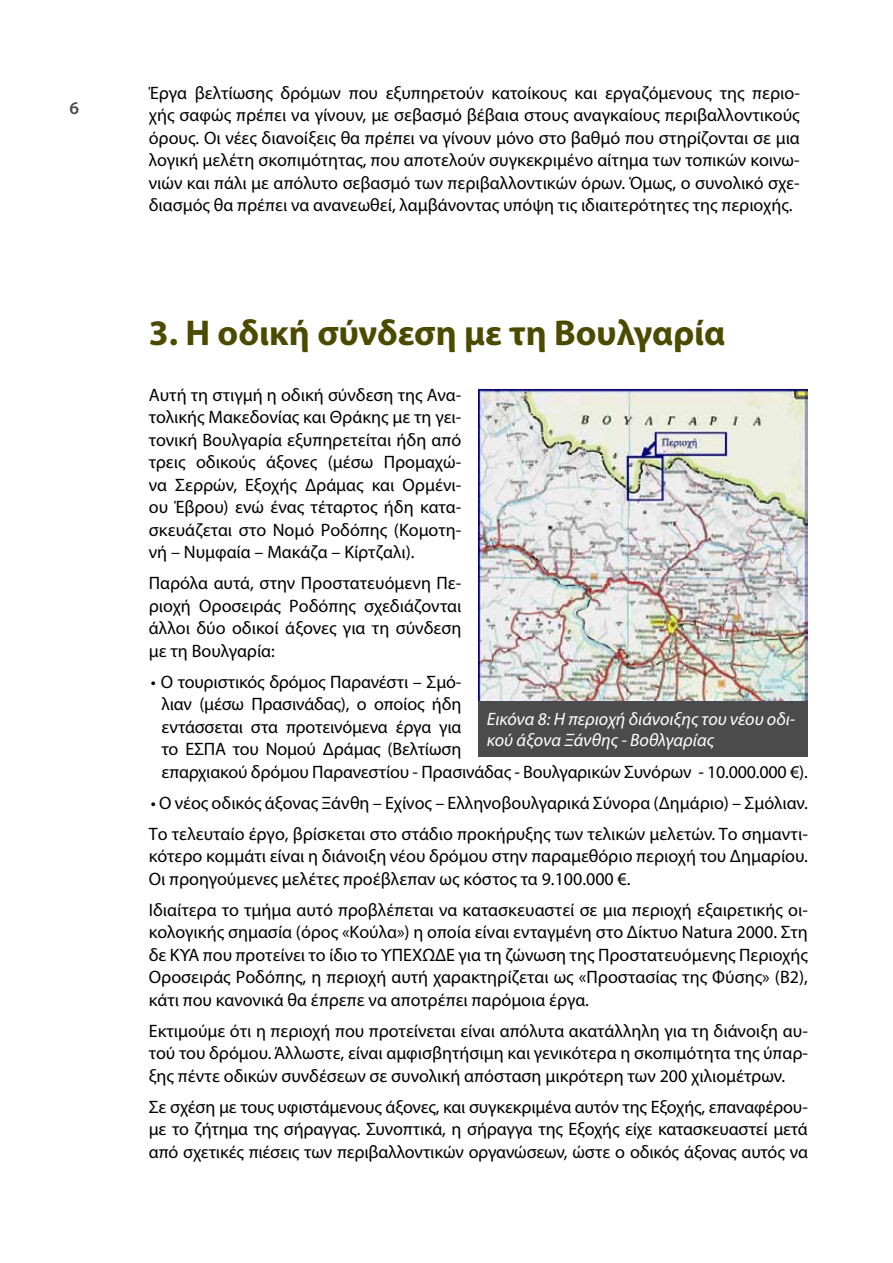
<style>
.page{position:relative;width:893px;height:1263px;background:#fff}
.page>*{position:absolute;margin:0;border:0;box-sizing:border-box;transform-origin:0 0}
.t1{font:700 36px "Myriad Pro";color:#4b4b00}
.t2{font:18px/22.5px "Myriad Pro";color:#000;text-align:justify}
.t3{font:italic 18px/21.6px "Myriad Pro";color:#fff}
.t4{font:600 18px "Myriad Pro";color:#4b4b4b}
</style>
<div class="page">
<img style="left:478px;top:390px;width:330px;height:311px">
<div style="left:478px;top:701px;width:330px;height:56px;background:#4b4b4b"></div>
<p class="t4" style="left:70px;top:96px;width:11px">6</p>
<p class="t2" style="left:149px;top:81px;width:652px">Έργα βελτίωσης δρόμων που εξυπηρετούν κατοίκους και εργαζόμενους της περιο&shy;χής σαφώς πρέπει να γίνουν, με σεβασμό βέβαια στους αναγκαίους περιβαλλοντικούς όρους. Οι νέες διανοίξεις θα πρέπει να γίνουν μόνο στο βαθμό που στηρίζονται σε μια λογική μελέτη σκοπιμότητας, που αποτελούν συγκεκριμένο αίτημα των τοπικών κοινω&shy;νιών και πάλι με απόλυτο σεβασμό των περιβαλλοντικών όρων. Όμως, ο συνολικό σχε&shy;διασμός θα πρέπει να ανανεωθεί, λαμβάνοντας υπόψη τις ιδιαιτερότητες της περιοχής.</p>
<h1 class="t1" style="left:149px;top:309px;width:578px">3. Η οδική σύνδεση με τη Βουλγαρία</h1>
<p class="t2" style="left:149px;top:383px;width:314px">Αυτή τη στιγμή η οδική σύνδεση της Ανα&shy;τολικής Μακεδονίας και Θράκης με τη γει&shy;τονική Βουλγαρία εξυπηρετείται ήδη από τρεις οδικούς άξονες (μέσω Προμαχώ&shy;να Σερρών, Εξοχής Δράμας και Ορμένι&shy;ου Έβρου) ενώ ένας τέταρτος ήδη κατα&shy;σκευάζεται στο Νομό Ροδόπης (Κομοτη&shy;νή – Νυμφαία – Μακάζα – Κίρτζαλι).</p>
<p class="t2" style="left:149px;top:572px;width:314px">Παρόλα αυτά, στην Προστατευόμενη Πε&shy;ριοχή Οροσειράς Ροδόπης σχεδιάζονται άλλοι δύο οδικοί άξονες για τη σύνδεση με τη Βουλγαρία:</p>
<p class="t2" style="left:162px;top:670px;width:648px;text-align:left;text-indent:-11px">• Ο τουριστικός δρόμος Παρανέστι – Σμό-<br>λιαν (μέσω Πρασινάδας), ο οποίος ήδη<br>εντάσσεται στα προτεινόμενα έργα για<br>το ΕΣΠΑ του Νομού Δράμας (Βελτίωση<br>επαρχιακού δρόμου Παρανεστίου - Πρασινάδας - Βουλγαρικών Συνόρων - 10.000.000 €).</p>
<p class="t2" style="left:149px;top:787px;width:661px;line-height:31px">• Ο νέος οδικός άξονας Ξάνθη – Εχίνος – Ελληνοβουλγαρικά Σύνορα (Δημάριο) – Σμόλιαν.<br>Το τελευταίο έργο, βρίσκεται στο στάδιο προκήρυξης των τελικών μελετών. Το σημαντι-</p>
<p class="t2" style="left:149px;top:845px;width:660px">κότερο κομμάτι είναι η διάνοιξη νέου δρόμου στην παραμεθόριο περιοχή του Δημαρίου.<br>Οι προηγούμενες μελέτες προέβλεπαν ως κόστος τα 9.100.000 €.</p>
<p class="t2" style="left:149px;top:898px;width:661px">Ιδιαίτερα το τμήμα αυτό προβλέπεται να κατασκευαστεί σε μια περιοχή εξαιρετικής οι&shy;κολογικής σημασία (όρος «Κούλα») η οποία είναι ενταγμένη στο Δίκτυο Natura 2000. Στη δε ΚΥΑ που προτείνει το ίδιο το ΥΠΕΧΩΔΕ για τη ζώνωση της Προστατευόμενης Περιοχής Οροσειράς Ροδόπης, η περιοχή αυτή χαρακτηρίζεται ως «Προστασίας της Φύσης» (Β2), κάτι που κανονικά θα έπρεπε να αποτρέπει παρόμοια έργα.</p>
<p class="t2" style="left:149px;top:1019px;width:661px">Εκτιμούμε ότι η περιοχή που προτείνεται είναι απόλυτα ακατάλληλη για τη διάνοιξη αυ&shy;τού του δρόμου. Άλλωστε, είναι αμφισβητήσιμη και γενικότερα η σκοπιμότητα της ύπαρ&shy;ξης πέντε οδικών συνδέσεων σε συνολική απόσταση μικρότερη των 200 χιλιομέτρων.</p>
<p class="t2" style="left:149px;top:1095px;width:661px">Σε σχέση με τους υφιστάμενους άξονες, και συγκεκριμένα αυτόν της Εξοχής, επαναφέρου&shy;με το ζήτημα της σήραγγας. Συνοπτικά, η σήραγγα της Εξοχής είχε κατασκευαστεί μετά από σχετικές πιέσεις των περιβαλλοντικών οργανώσεων, ώστε ο οδικός άξονας αυτός να</p>
<p class="t3" style="left:487px;top:708px;width:310px">Εικόνα 8: Η περιοχή διάνοιξης του νέου οδι&shy;κού άξονα Ξάνθης - Βοθλγαρίας</p>
</div>
